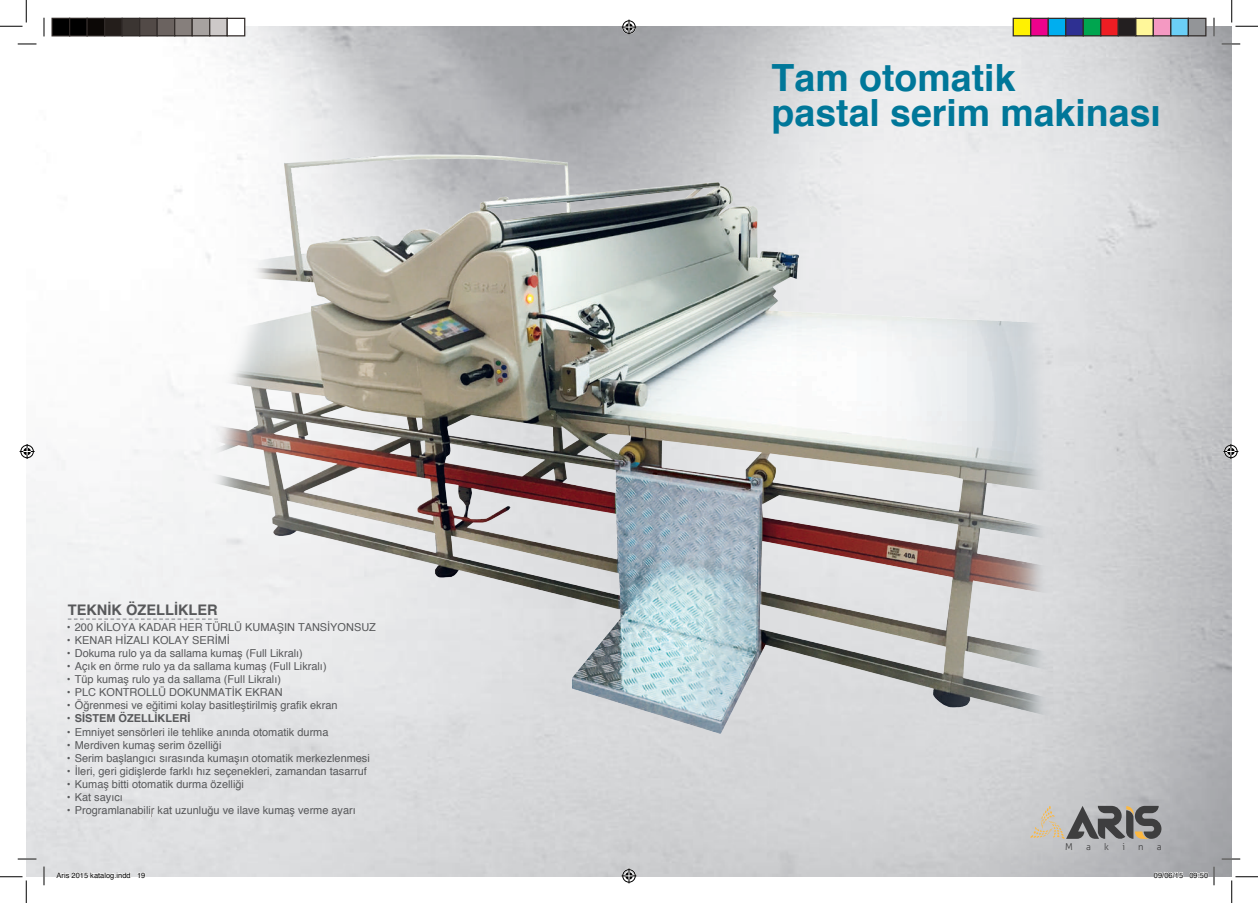
<style>
.page{position:relative;width:1258px;height:903px;background:#fff}
.page>*{position:absolute;margin:0;border:0;box-sizing:border-box;transform-origin:0 0}
.t1{font:700 37.5px/35px "Helvetica";color:#079}
.t2{font:700 14.62px "Helvetica";color:#57585a}
.t3{font:11px "Helvetica";color:#57585a}
.t4{font:700 11px "Helvetica";color:#57585a}
.t5{font:300 9.5px "Aller";color:#3e3e3f}
.t6{font:7.5px "Helvetica";color:#000}
.s1{font-weight:400}
</style>
<div class="page">
<img style="left:26px;top:26px;width:1205px;height:851px">
<svg style="left:68px;top:618px;width:63px;height:2px"></svg>
<svg style="left:1030px;top:806px;width:131px;height:33px;background:#8b8883"></svg>
<svg style="left:18px;top:43px;width:18px;height:2px"></svg>
<svg style="left:1221px;top:43px;width:19px;height:2px"></svg>
<svg style="left:18px;top:858px;width:18px;height:2px"></svg>
<svg style="left:1221px;top:858px;width:19px;height:2px"></svg>
<svg style="left:43px;top:18px;width:2px;height:18px"></svg>
<svg style="left:43px;top:866px;width:2px;height:19px"></svg>
<svg style="left:1212px;top:18px;width:2px;height:18px"></svg>
<svg style="left:0;top:0;width:27px;height:27px"></svg>
<svg style="left:0;top:876px;width:27px;height:27px"></svg>
<svg style="left:1231px;top:0;width:26px;height:27px"></svg>
<svg style="left:1231px;top:876px;width:26px;height:27px"></svg>
<svg style="left:621px;top:20px;width:15px;height:15px"></svg>
<svg style="left:621px;top:868px;width:15px;height:15px"></svg>
<svg style="left:20px;top:444px;width:15px;height:15px"></svg>
<svg style="left:1223px;top:444px;width:15px;height:15px"></svg>
<div style="left:52px;top:18px;width:18px;height:18px;background:#000"></div>
<div style="left:51px;top:18px;width:19px;height:18px;border:1px solid #302a28"></div>
<div style="left:70px;top:18px;width:17px;height:18px;background:#000"></div>
<div style="left:69px;top:18px;width:19px;height:18px;border:1px solid #302a28"></div>
<div style="left:87px;top:18px;width:18px;height:18px;background:#0c0806"></div>
<div style="left:86px;top:18px;width:19px;height:18px;border:1px solid #302a28"></div>
<div style="left:105px;top:18px;width:17px;height:18px;background:#241e1b"></div>
<div style="left:104px;top:18px;width:19px;height:18px;border:1px solid #302a28"></div>
<div style="left:122px;top:18px;width:18px;height:18px;background:#3b3532"></div>
<div style="left:121px;top:18px;width:19px;height:18px;border:1px solid #302a28"></div>
<div style="left:140px;top:18px;width:17px;height:18px;background:#524a47"></div>
<div style="left:139px;top:18px;width:19px;height:18px;border:1px solid #302a28"></div>
<div style="left:157px;top:18px;width:18px;height:18px;background:#6b6360"></div>
<div style="left:156px;top:18px;width:19px;height:18px;border:1px solid #302a28"></div>
<div style="left:175px;top:18px;width:17px;height:18px;background:#867f7c"></div>
<div style="left:174px;top:18px;width:19px;height:18px;border:1px solid #302a28"></div>
<div style="left:192px;top:18px;width:18px;height:18px;background:#a7a2a0"></div>
<div style="left:191px;top:18px;width:19px;height:18px;border:1px solid #302a28"></div>
<div style="left:210px;top:18px;width:17px;height:18px;background:#cdc9c8"></div>
<div style="left:209px;top:18px;width:19px;height:18px;border:1px solid #302a28"></div>
<div style="left:227px;top:18px;width:18px;height:18px;background:#fff"></div>
<div style="left:226px;top:18px;width:19px;height:18px;border:1px solid #302a28"></div>
<div style="left:1013px;top:18px;width:17px;height:18px;background:#fff101"></div>
<div style="left:1012px;top:18px;width:19px;height:18px;border:1px solid #302a28"></div>
<div style="left:1030px;top:18px;width:18px;height:18px;background:#ed028c"></div>
<div style="left:1030px;top:18px;width:18px;height:18px;border:1px solid #302a28"></div>
<div style="left:1048px;top:18px;width:17px;height:18px;background:#00aeef"></div>
<div style="left:1047px;top:18px;width:19px;height:18px;border:1px solid #302a28"></div>
<div style="left:1065px;top:18px;width:18px;height:18px;background:#2e3092"></div>
<div style="left:1065px;top:18px;width:18px;height:18px;border:1px solid #302a28"></div>
<div style="left:1083px;top:18px;width:17px;height:18px;background:#00a54f"></div>
<div style="left:1082px;top:18px;width:19px;height:18px;border:1px solid #302a28"></div>
<div style="left:1100px;top:18px;width:18px;height:18px;background:#ee1d23"></div>
<div style="left:1100px;top:18px;width:18px;height:18px;border:1px solid #302a28"></div>
<div style="left:1118px;top:18px;width:17px;height:18px;background:#231f20"></div>
<div style="left:1117px;top:18px;width:19px;height:18px;border:1px solid #302a28"></div>
<div style="left:1135px;top:18px;width:18px;height:18px;background:#fff79a"></div>
<div style="left:1135px;top:18px;width:18px;height:18px;border:1px solid #302a28"></div>
<div style="left:1153px;top:18px;width:17px;height:18px;background:#f499c2"></div>
<div style="left:1152px;top:18px;width:19px;height:18px;border:1px solid #302a28"></div>
<div style="left:1170px;top:18px;width:18px;height:18px;background:#6bcff6"></div>
<div style="left:1170px;top:18px;width:18px;height:18px;border:1px solid #302a28"></div>
<div style="left:1188px;top:18px;width:17px;height:18px;background:#939598"></div>
<div style="left:1187px;top:18px;width:19px;height:18px;border:1px solid #302a28"></div>
<svg style="left:56px;top:872px;width:75px;height:5px"></svg>
<svg style="left:137px;top:872px;width:8px;height:5px"></svg>
<svg style="left:1153px;top:866px;width:61px;height:19px"></svg>
<img style="left:131px;top:86px;width:1017px;height:731px">
<h2 class="t2" style="left:68px;top:598px;width:151px">TEKNİK ÖZELLİKLER</h2>
<p class="t3" style="left:67px;top:618px;width:310px">• 200 KİLOYA KADAR HER TÜRLÜ KUMAŞIN TANSİYONSUZ</p>
<p class="t3" style="left:67px;top:631px;width:164px">• KENAR HİZALI KOLAY SERİMİ</p>
<p class="t3" style="left:67px;top:644px;width:237px">• Dokuma rulo ya da sallama kumaş (Full Likralı)</p>
<p class="t3" style="left:67px;top:658px;width:261px">• Açık en örme rulo ya da sallama kumaş (Full Likralı)</p>
<p class="t3" style="left:67px;top:671px;width:215px">• Tüp kumaş rulo ya da sallama (Full Likralı)</p>
<p class="t3" style="left:67px;top:684px;width:217px">• PLC KONTROLLÜ DOKUNMATİK EKRAN</p>
<p class="t3" style="left:67px;top:697px;width:272px">• Öğrenmesi ve eğitimi kolay basitleştirilmiş grafik ekran</p>
<p class="t4" style="left:67px;top:710px;width:125px"><span class="s1">•</span> SİSTEM ÖZELLİKLERİ</p>
<p class="t3" style="left:67px;top:723px;width:263px">• Emniyet sensörleri ile tehlike anında otomatik durma</p>
<p class="t3" style="left:67px;top:736px;width:156px">• Merdiven kumaş serim özelliği</p>
<p class="t3" style="left:67px;top:749px;width:304px">• Serim başlangıcı sırasında kumaşın otomatik merkezlenmesi</p>
<p class="t3" style="left:67px;top:763px;width:301px">• İleri, geri gidişlerde farklı hız seçenekleri, zamandan tasarruf</p>
<p class="t3" style="left:67px;top:776px;width:178px">• Kumaş bitti otomatik durma özelliği</p>
<p class="t3" style="left:67px;top:789px;width:57px">• Kat sayıcı</p>
<p class="t3" style="left:67px;top:802px;width:290px">• Programlanabilir kat uzunluğu ve ilave kumaş verme ayarı</p>
<h1 class="t1" style="left:771px;top:61px;width:391px">Tam otomatik<br>pastal serim makinası</h1>
<p class="t5" style="left:1065px;top:841px;width:9px">M</p>
<p class="t5" style="left:1086px;top:841px;width:6px">a</p>
<p class="t5" style="left:1104px;top:841px;width:6px">k</p>
<p class="t5" style="left:1122px;top:841px;width:4px">i</p>
<p class="t5" style="left:1137px;top:841px;width:7px">n</p>
<p class="t5" style="left:1156px;top:841px;width:6px">a</p>
<p class="t6" style="left:56px;top:869px;width:90px">Aris 2015 katalog.indd 19</p>
<p class="t6" style="left:1153px;top:869px;width:56px">09/06/15 09:50</p>
</div>
